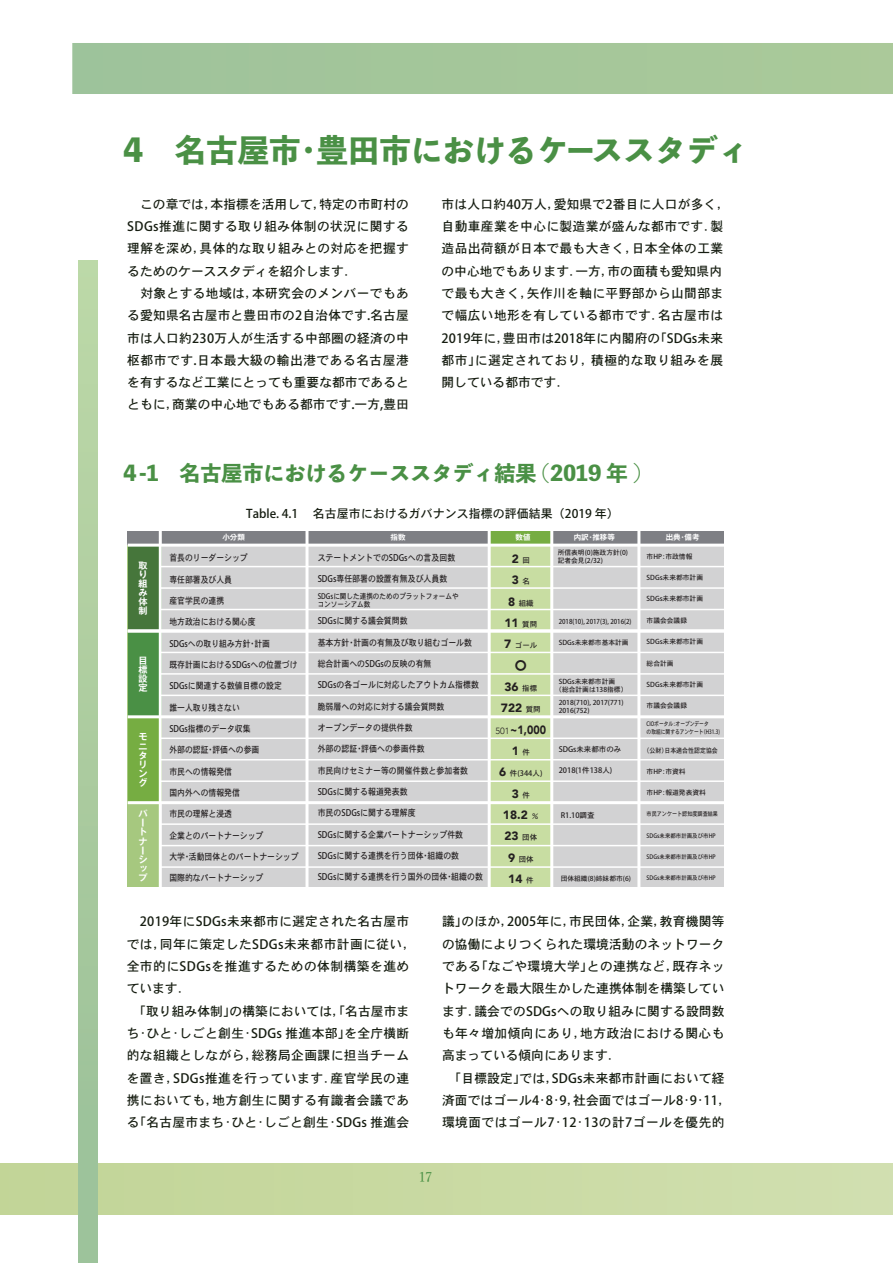
<style>
.page{position:relative;width:893px;height:1263px;background:#fff}
.page>*{position:absolute;margin:0;border:0;box-sizing:border-box;transform-origin:0 0}
.t1{font:31.5px "Toppan Bunkyu Midashi Go Std EB";color:#4a9045}
.t2{font:21px "Toppan Bunkyu Midashi Go Std EB";color:#4a9045}
.t3{font:500 13.5px "Yu Min";color:#4a9045}
.t4{font:12.75px/22.4px "Heisei Kaku Go Std N W5";letter-spacing:.025em;color:#161d11}
.t5{font:900 12px/21.3px "Avenir";color:#231f20;text-align:center}
.t6{font:12px "Heisei Kaku Go Std N W5";color:#161d11}
.t7{font:800 12px "Axis Std";color:#231f20}
.t8{font:700 9.15px/9.1px "Gothic MB101 Pro De";color:#fff}
.t9{font:9px "Heisei Kaku Go Std N W5";color:#231f20;scale:.88 1}
.t10{font:9px "Heisei Kaku Go Std N W5";color:#231f20;scale:.87 1}
.t11{font:7.5px "Heisei Kaku Go Std N W5";color:#231f20}
.t12{font:7.5px/7.5px "Heisei Kaku Go Std N W5";color:#231f20;scale:.88 1}
.t13{font:700 7.5px "Gothic MB101 Pro De";color:#fff}
.t14{font:6.75px/7.9px "Heisei Kaku Go Std N W5";color:#231f20}
.t15{font:6.75px "Heisei Kaku Go Std N W5";color:#231f20;scale:.91 1}
.t16{font:6.75px "Heisei Kaku Go Std N W5";color:#231f20;scale:.88 1}
.t17{font:6px "Heisei Kaku Go Std N W5";color:#231f20;scale:.91 1}
.t18{font:6px/7.9px "Heisei Kaku Go Std N W5";color:#231f20;scale:.79 1}
.t19{font:6px "Heisei Kaku Go Std N W5";color:#231f20;scale:.85 1}
.s1{font-family:"Heisei Kaku Go Std N W5";font-weight:400;font-size:7.5px}
.s2{font-family:"Avenir";font-weight:900;font-size:12px}
.s3{font-weight:300;font-size:9px}
</style>
<div class="page">
<div style="left:128px;top:531px;width:596px;height:14px;background:#7e7f84"></div>
<div style="left:128px;top:545px;width:596px;height:342px;background:#d2d2d3"></div>
<div style="left:128px;top:545px;width:31px;height:342px;background:#a6c87f"></div>
<div style="left:128px;top:716px;width:33px;height:87px;background:#76ad42"></div>
<div style="left:128px;top:630px;width:33px;height:87px;background:#4a9045"></div>
<div style="left:128px;top:545px;width:33px;height:87px;background:#46763b"></div>
<div style="left:489px;top:545px;width:62px;height:342px;background:#c8dda2"></div>
<div style="left:489px;top:531px;width:62px;height:14px;background:#76ad42"></div>
<hr style="left:128px;top:544px;width:604px;height:3px;background:#fff">
<hr style="left:128px;top:801px;width:604px;height:3px;background:#fff">
<hr style="left:128px;top:715px;width:604px;height:3px;background:#fff">
<hr style="left:128px;top:629px;width:604px;height:3px;background:#fff">
<hr style="left:160px;top:609px;width:572px;height:1px;background:#fff">
<hr style="left:160px;top:587px;width:572px;height:2px;background:#fff">
<hr style="left:160px;top:566px;width:572px;height:1px;background:#fff">
<hr style="left:160px;top:695px;width:572px;height:1px;background:#fff">
<hr style="left:160px;top:673px;width:572px;height:2px;background:#fff">
<hr style="left:160px;top:652px;width:572px;height:1px;background:#fff">
<hr style="left:160px;top:780px;width:572px;height:2px;background:#fff">
<hr style="left:160px;top:759px;width:572px;height:1px;background:#fff">
<hr style="left:160px;top:737px;width:572px;height:2px;background:#fff">
<hr style="left:160px;top:866px;width:572px;height:2px;background:#fff">
<hr style="left:160px;top:845px;width:572px;height:1px;background:#fff">
<hr style="left:160px;top:823px;width:572px;height:2px;background:#fff">
<hr style="left:159px;top:524px;width:3px;height:368px;background:#fff">
<hr style="left:488px;top:524px;width:3px;height:368px;background:#fff">
<hr style="left:306px;top:524px;width:3px;height:368px;background:#fff">
<hr style="left:550px;top:524px;width:3px;height:368px;background:#fff">
<hr style="left:637px;top:524px;width:3px;height:368px;background:#fff">
<div style="left:72px;top:43px;width:821px;height:51px;background:#a4c69a"></div>
<div style="left:0;top:1164px;width:893px;height:51px;background:#cadaa3"></div>
<div style="left:79px;top:260px;width:18px;height:1003px;background:linear-gradient(to bottom,#bdd8a7,#9ac099)"></div>
<h1 class="t1" style="left:123px;top:126px;width:627px">4　名古屋市･豊田市におけるケーススタディ</h1>
<p class="t4" style="left:127px;top:193px;width:283px">　この章では，本指標を活用して，特定の市町村の<br>SDGs推進に関する取り組み体制の状況に関する理解を深め，具体的な取り組みとの対応を把握するためのケーススタディを紹介します．<br>　対象とする地域は，本研究会のメンバーでもある愛知県名古屋市と豊田市の2自治体です.名古屋市は人口約230万人が生活する中部圏の経済の中枢都市です.日本最大級の輸出港である名古屋港を有するなど工業にとっても重要な都市であるとともに，商業の中心地でもある都市です.一方,豊田</p>
<p class="t4" style="left:442px;top:193px;width:289px">市は人口約40万人，愛知県で2番目に人口が多く，自動車産業を中心に製造業が盛んな都市です．製造品出荷額が日本で最も大きく，日本全体の工業の中心地でもあります．一方，市の面積も愛知県内で最も大きく，矢作川を軸に平野部から山間部まで幅広い地形を有している都市です．名古屋市は<br>2019年に，豊田市は2018年に内閣府の「SDGs未来都市」に選定されており，積極的な取り組みを展開している都市です．</p>
<h2 class="t2" style="left:123px;top:457px;width:519px">4 -1　名古屋市におけるケーススタディ結果 (2019 年 )</h2>
<p class="t6" style="left:246px;top:507px;width:374px">Table. 4.1 　名古屋市におけるガバナンス指標の評価結果（2019 年）</p>
<p class="t8" style="left:139px;top:560px;width:11px">取り組み体制</p>
<p class="t8" style="left:139px;top:654px;width:10px">目標設定</p>
<p class="t8" style="left:139px;top:731px;width:10px">モニタリング</p>
<p class="t8" style="left:139px;top:808px;width:11px">パートナーシップ</p>
<p class="t13" style="left:222px;top:531px;width:24px">小分類</p>
<p class="t13" style="left:391px;top:531px;width:16px">指数</p>
<p class="t13" style="left:515px;top:531px;width:16px">数値</p>
<p class="t13" style="left:574px;top:531px;width:43px">内訳･推移等</p>
<p class="t13" style="left:666px;top:531px;width:35px">出典･備考</p>
<p class="t10" style="left:169px;top:553px;width:92px">首長のリーダーシップ</p>
<p class="t10" style="left:169px;top:574px;width:74px">専任部署及び人員</p>
<p class="t10" style="left:169px;top:595px;width:65px">産官学民の連携</p>
<p class="t10" style="left:169px;top:617px;width:100px">地方政治における関心度</p>
<p class="t10" style="left:169px;top:638px;width:117px">SDGsへの取り組み方針・計画</p>
<p class="t10" style="left:169px;top:659px;width:149px">既存計画におけるSDGsへの位置づけ</p>
<p class="t10" style="left:169px;top:681px;width:131px">SDGsに関連する数値目標の設定</p>
<p class="t10" style="left:169px;top:702px;width:82px">誰一人取り残さない</p>
<p class="t10" style="left:169px;top:723px;width:95px">SDGs指標のデータ収集</p>
<p class="t10" style="left:169px;top:745px;width:105px">外部の認証・評価への参画</p>
<p class="t10" style="left:169px;top:766px;width:74px">市民への情報発信</p>
<p class="t10" style="left:169px;top:787px;width:82px">国内外への情報発信</p>
<p class="t10" style="left:169px;top:809px;width:74px">市民の理解と浸透</p>
<p class="t10" style="left:169px;top:830px;width:109px">企業とのパートナーシップ</p>
<p class="t10" style="left:169px;top:851px;width:150px">大学・活動団体とのパートナーシップ</p>
<p class="t10" style="left:169px;top:873px;width:109px">国際的なパートナーシップ</p>
<p class="t9" style="left:318px;top:552px;width:158px">ステートメントでのSDGsへの言及回数</p>
<p class="t9" style="left:318px;top:574px;width:149px">SDGs専任部署の設置有無及び人員数</p>
<p class="t12" style="left:318px;top:593px;width:162px">SDGsに関した連携のためのプラットフォームやコンソーシアム数</p>
<p class="t9" style="left:318px;top:616px;width:104px">SDGsに関する議会質問数</p>
<p class="t9" style="left:318px;top:637px;width:177px">基本方針・計画の有無及び取り組むゴール数</p>
<p class="t9" style="left:318px;top:659px;width:131px">総合計画へのSDGsの反映の有無</p>
<p class="t9" style="left:318px;top:680px;width:185px">SDGsの各ゴールに対応したアウトカム指標数</p>
<p class="t9" style="left:318px;top:701px;width:145px">脆弱層への対応に対する議会質問数</p>
<p class="t9" style="left:318px;top:723px;width:110px">オープンデータの提供件数</p>
<p class="t9" style="left:318px;top:744px;width:123px">外部の認証・評価への参画件数</p>
<p class="t9" style="left:318px;top:765px;width:173px">市民向けセミナー等の開催件数と参加者数</p>
<p class="t9" style="left:318px;top:787px;width:104px">SDGsに関する報道発表数</p>
<p class="t9" style="left:318px;top:808px;width:113px">市民のSDGsに関する理解度</p>
<p class="t9" style="left:318px;top:829px;width:167px">SDGsに関する企業パートナーシップ件数</p>
<p class="t9" style="left:318px;top:851px;width:162px">SDGsに関する連携を行う団体・組織の数</p>
<p class="t9" style="left:318px;top:872px;width:189px">SDGsに関する連携を行う国外の団体・組織の数</p>
<p class="t5" style="left:512px;top:548px;width:20px;text-align:left">2 <span class="s1">回<br></span>3 <span class="s1">名</span></p>
<p class="t11" style="left:508px;top:598px;width:27px"><span class="s2">8</span> 組織</p>
<p class="t5" style="left:504px;top:612px;width:34px">11 <span class="s1">質問</span></p>
<p class="t11" style="left:504px;top:641px;width:35px"><span class="s2">7</span> ゴール</p>
<p class="t7" style="left:515px;top:656px;width:13px">〇</p>
<p class="t5" style="left:496px;top:676px;width:52px">36 <span class="s1">指標<br></span>722 <span class="s1">質問<br></span><span class="s3">501</span>~1,000<br>1 <span class="s1">件</span></p>
<p class="t11" style="left:499px;top:769px;width:45px"><span class="s2">6</span> 件(344人)</p>
<p class="t5" style="left:503px;top:782px;width:37px">3 <span class="s1">件<br></span>18.2 <span class="s1">％<br></span>23 <span class="s1">団体</span></p>
<p class="t11" style="left:508px;top:854px;width:27px"><span class="s2">9</span> 団体</p>
<p class="t5" style="left:508px;top:868px;width:27px">14 <span class="s1">件</span></p>
<p class="t14" style="left:558px;top:549px;width:72px;line-height:7.5px">所信表明(0)施政方針(0)記者会見(2/32)</p>
<p class="t15" style="left:559px;top:617px;width:82px">2018(10), 2017(3), 2016(2)</p>
<p class="t14" style="left:559px;top:639px;width:71px">SDGs未来都市基本計画</p>
<p class="t14" style="left:555px;top:677px;width:74px;text-indent:3px">SDGs未来都市計画<br>（総合計画は138指標）</p>
<p class="t14" style="left:559px;top:699px;width:66px">2018(710), 2017(771)<br>2016(752)</p>
<p class="t11" style="left:559px;top:745px;width:64px">SDGs未来都市のみ</p>
<p class="t11" style="left:559px;top:766px;width:55px">2018(1件138人)</p>
<p class="t11" style="left:561px;top:811px;width:35px">R1.10調査</p>
<p class="t14" style="left:561px;top:874px;width:72px">団体組織(8)姉妹都市(6)</p>
<p class="t14" style="left:647px;top:552px;width:47px">市HP：市政情報</p>
<p class="t14" style="left:647px;top:574px;width:58px">SDGs未来都市計画</p>
<p class="t14" style="left:647px;top:595px;width:58px">SDGs未来都市計画</p>
<p class="t14" style="left:647px;top:616px;width:42px">市議会会議録</p>
<p class="t14" style="left:647px;top:638px;width:58px">SDGs未来都市計画</p>
<p class="t14" style="left:647px;top:659px;width:28px">総合計画</p>
<p class="t14" style="left:647px;top:680px;width:58px">SDGs未来都市計画</p>
<p class="t14" style="left:647px;top:702px;width:42px">市議会会議録</p>
<p class="t18" style="left:647px;top:720px;width:94px">CIOポータル：オープンデータ<br>の取組に関するアンケート（H31.3)</p>
<p class="t16" style="left:644px;top:746px;width:86px">（公財）日本適合性認定協会</p>
<p class="t14" style="left:647px;top:768px;width:41px">市HP：市資料</p>
<p class="t14" style="left:647px;top:789px;width:61px">市HP：報道発表資料</p>
<p class="t19" style="left:647px;top:811px;width:86px">市民アンケート認知度調査結果</p>
<p class="t17" style="left:647px;top:832px;width:77px">SDGs未来都市計画及び市HP</p>
<p class="t17" style="left:647px;top:853px;width:77px">SDGs未来都市計画及び市HP</p>
<p class="t17" style="left:647px;top:874px;width:77px">SDGs未来都市計画及び市HP</p>
<p class="t4" style="left:127px;top:911px;width:290px">　2019年にSDGs未来都市に選定された名古屋市では，同年に策定したSDGs未来都市計画に従い，全市的にSDGsを推進するための体制構築を進めています．<br>　「取り組み体制」の構築においては，「名古屋市まち･ひと･しごと創生･SDGs 推進本部」を全庁横断的な組織としながら，総務局企画課に担当チームを置き，SDGs推進を行っています．産官学民の連携においても，地方創生に関する有識者会議である「名古屋市まち･ひと･しごと創生･SDGs 推進会</p>
<p class="t4" style="left:442px;top:911px;width:290px">議」のほか，2005年に，市民団体，企業，教育機関等の協働によりつくられた環境活動のネットワークである「なごや環境大学」との連携など，既存ネットワークを最大限生かした連携体制を構築しています．議会でのSDGsへの取り組みに関する設問数も年々増加傾向にあり，地方政治における関心も高まっている傾向にあります．<br>　「目標設定」では，SDGs未来都市計画において経済面ではゴール4･8･9，社会面ではゴール8･9･11，環境面ではゴール7･12･13の計7ゴールを優先的</p>
<p class="t3" style="left:419px;top:1164px;width:15px">17</p>
</div>
